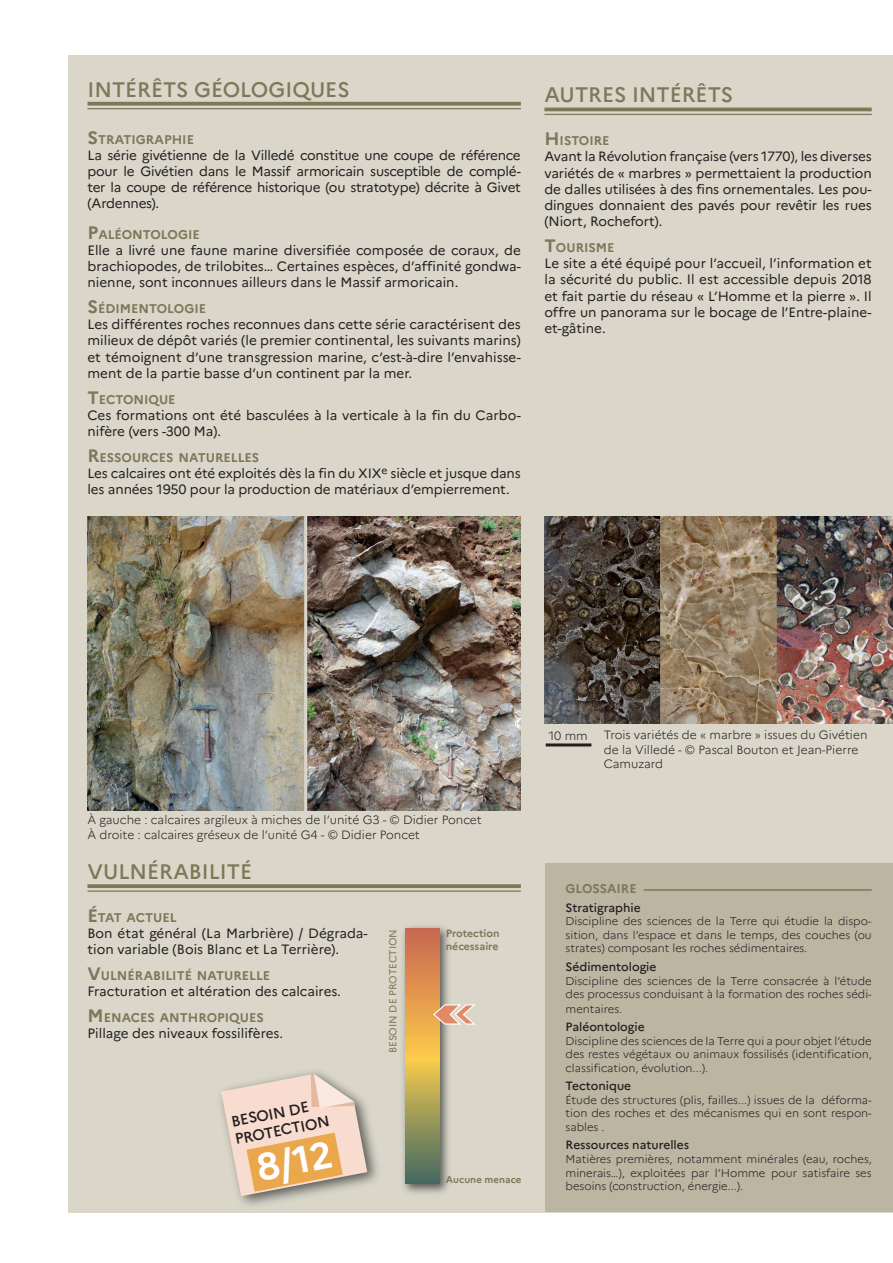
<style>
.page{position:relative;width:893px;height:1263px;background:#fff}
.page>*{position:absolute;margin:0;border:0;box-sizing:border-box;transform-origin:0 0}
.t1{font:700 37.5px "Marianne";color:#fff}
.t2{font:500 21px "Marianne";color:#7c7859}
.t3{font:500 15px/18px "Marianne";color:#231f20}
.t4{font:13.5px/16.2px "Marianne";letter-spacing:-.005em;color:#231f20;text-align:justify}
.t5{font:700 12.6px "Marianne";color:#7c7859}
.t6{font:300 12px/14.4px "Marianne";color:#231f20}
.t7{font:500 12px "Marianne";color:#231f20}
.t8{font:300 11.25px/13.5px "Marianne";color:#231f20;text-align:justify}
.t9{font:700 10.5px/12.6px "Marianne";letter-spacing:-.005em;color:#7c7859}
.t10{font:10.2px "Marianne";color:#7c7859}
.t11{font:700 9.75px "Marianne";color:#7c7859}
.s1{font-size:18px}
</style>
<div class="page">
<div style="left:68px;top:55px;width:825px;height:1158px;background:#dad7ca"></div>
<svg style="left:87px;top:102px;width:434px;height:4px;background:#868265"></svg>
<hr style="left:87px;top:108px;width:434px;height:1px;background:#7c7859">
<svg style="left:87px;top:884px;width:434px;height:4px;background:#827e60"></svg>
<hr style="left:87px;top:890px;width:434px;height:2px;background:#7c7859">
<hr style="left:544px;top:108px;width:328px;height:3px;background:#7c7859">
<hr style="left:544px;top:114px;width:328px;height:1px;background:#7c7859">
<div style="left:546px;top:863px;width:347px;height:349px;background:#bbb5a2"></div>
<img style="left:403px;top:926px;width:46px;height:267px">
<svg style="left:405px;top:928px;width:34px;height:255px;background:#be9752"></svg>
<svg style="left:432px;top:1003px;width:44px;height:23px"></svg>
<hr style="left:644px;top:889px;width:228px;height:2px;background:#7c7859">
<img style="left:87px;top:516px;width:434px;height:295px">
<img style="left:544px;top:516px;width:349px;height:207px">
<img style="left:220px;top:1071px;width:158px;height:135px">
<svg style="left:221px;top:1074px;width:146px;height:122px"></svg>
<hr style="left:546px;top:743px;width:45px;height:3px;background:#231f20">
<hr style="left:304px;top:512px;width:3px;height:303px;background:#dad7ca">
<h2 class="t2" style="left:87px;top:76px;width:264px">INTÉRÊTS GÉOLOGIQUES</h2>
<p class="t5" style="left:87px;top:131px;width:108px"><span class="s1">S</span>TRATIGRAPHIE</p>
<p class="t4" style="left:87px;top:147px;width:435px">La série givétienne de la Villedé constitue une coupe de référence pour le Givétien dans le Massif armoricain susceptible de complé&shy;ter la coupe de référence historique (ou stratotype) décrite à Givet (Ardennes).</p>
<p class="t5" style="left:87px;top:226px;width:114px"><span class="s1">P</span>ALÉONTOLOGIE</p>
<p class="t4" style="left:87px;top:242px;width:435px">Elle a livré une faune marine diversifiée composée de coraux, de brachiopodes, de trilobites… Certaines espèces, d’affinité gondwa&shy;nienne, sont inconnues ailleurs dans le Massif armoricain.</p>
<p class="t5" style="left:87px;top:301px;width:120px"><span class="s1">S</span>ÉDIMENTOLOGIE</p>
<p class="t4" style="left:87px;top:316px;width:435px">Les différentes roches reconnues dans cette série caractérisent des milieux de dépôt variés (le premier continental, les suivants marins) et témoignent d’une transgression marine, c’est-à-dire l’envahisse&shy;ment de la partie basse d’un continent par la mer.</p>
<p class="t5" style="left:87px;top:391px;width:90px"><span class="s1">T</span>ECTONIQUE</p>
<p class="t4" style="left:87px;top:407px;width:435px">Ces formations ont été basculées à la verticale à la fin du Carbo&shy;nifère (vers -300 Ma).</p>
<p class="t5" style="left:87px;top:450px;width:172px"><span class="s1">R</span>ESSOURCES NATURELLES</p>
<p class="t4" style="left:87px;top:465px;width:435px">Les calcaires ont été exploités dès la fin du XIX<sup>e</sup> siècle et jusque dans les années 1950 pour la production de matériaux d’empierrement.</p>
<h2 class="t2" style="left:544px;top:82px;width:190px">AUTRES INTÉRÊTS</h2>
<p class="t5" style="left:544px;top:133px;width:67px"><span class="s1">H</span> ISTOIRE</p>
<p class="t4" style="left:544px;top:148px;width:329px">Avant la Révolution française (vers 1770), les diverses variétés de « marbres » permettaient la production de dalles utilisées à des fins ornementales. Les pou&shy;dingues donnaient des pavés pour revêtir les rues (Niort, Rochefort).</p>
<p class="t5" style="left:544px;top:240px;width:72px"><span class="s1">T</span>OURISME</p>
<p class="t4" style="left:544px;top:255px;width:329px">Le site a été équipé pour l’accueil, l’information et la sécurité du public. Il est accessible depuis 2018 et fait partie du réseau « L’Homme et la pierre ». Il offre un panorama sur le bocage de l’Entre-plaine&shy;et-gâtine.</p>
<p class="t6" style="left:87px;top:812px;width:396px;line-height:15.1px">À gauche : calcaires argileux à miches de l’unité G3 - © Didier Poncet<br>À droite : calcaires gréseux de l’unité G4 - © Didier Poncet</p>
<h2 class="t2" style="left:87px;top:859px;width:166px">VULNÉRABILITÉ</h2>
<p class="t5" style="left:87px;top:910px;width:91px"><span class="s1">É</span>TAT ACTUEL</p>
<p class="t4" style="left:87px;top:925px;width:282px">Bon état général (La Marbrière) / Dégrada&shy;tion variable (Bois Blanc et La Terrière).</p>
<p class="t5" style="left:87px;top:968px;width:184px"><span class="s1">V</span>ULNÉRABILITÉ NATURELLE</p>
<p class="t4" style="left:87px;top:983px;width:255px">Fracturation et altération des calcaires.</p>
<p class="t5" style="left:87px;top:1010px;width:177px"><span class="s1">M</span> ENACES ANTHROPIQUES</p>
<p class="t4" style="left:87px;top:1025px;width:197px">Pillage des niveaux fossilifères.</p>
<p class="t3" style="left:230px;top:1112px;width:98px;rotate:-11deg">BESOIN DE<br>PROTECTION</p>
<h1 class="t1" style="left:253px;top:1145px;width:78px;rotate:-11deg">8/12</h1>
<p class="t10" style="left:386px;top:1053px;width:126px;rotate:-90deg">BESOIN DE PROTECTION</p>
<p class="t9" style="left:446px;top:927px;width:55px">Protection nécessaire</p>
<p class="t11" style="left:446px;top:1173px;width:77px">Aucune menace</p>
<p class="t6" style="left:549px;top:728px;width:41px">10 mm</p>
<p class="t6" style="left:604px;top:728px;width:265px">Trois variétés de « marbre » issues du Givétien de la Villedé - © Pascal Bouton et Jean-Pierre<br>Camuzard</p>
<p class="t5" style="left:566px;top:881px;width:73px">GLOSSAIRE</p>
<p class="t7" style="left:566px;top:900px;width:77px">Stratigraphie</p>
<p class="t8" style="left:566px;top:915px;width:308px">Discipline des sciences de la Terre qui étudie la dispo&shy;sition, dans l’espace et dans le temps, des couches (ou strates) composant les roches sédimentaires.</p>
<p class="t7" style="left:566px;top:959px;width:92px">Sédimentologie</p>
<p class="t8" style="left:566px;top:973px;width:308px;line-height:14px">Discipline des sciences de la Terre consacrée à l’étude des processus conduisant à la formation des roches sédi&shy;mentaires.</p>
<p class="t7" style="left:566px;top:1019px;width:81px">Paléontologie</p>
<p class="t8" style="left:566px;top:1034px;width:308px">Discipline des sciences de la Terre qui a pour objet l’étude des restes végétaux ou animaux fossilisés (identification, classification, évolution...).</p>
<p class="t7" style="left:566px;top:1079px;width:67px">Tectonique</p>
<p class="t8" style="left:566px;top:1093px;width:308px">Étude des structures (plis, failles...) issues de la déforma&shy;tion des roches et des mécanismes qui en sont respon&shy;sables .</p>
<p class="t7" style="left:566px;top:1138px;width:125px">Ressources naturelles</p>
<p class="t8" style="left:566px;top:1152px;width:308px">Matières premières, notamment minérales (eau, roches, minerais…), exploitées par l’Homme pour satisfaire ses besoins (construction, énergie...).</p>
</div>
